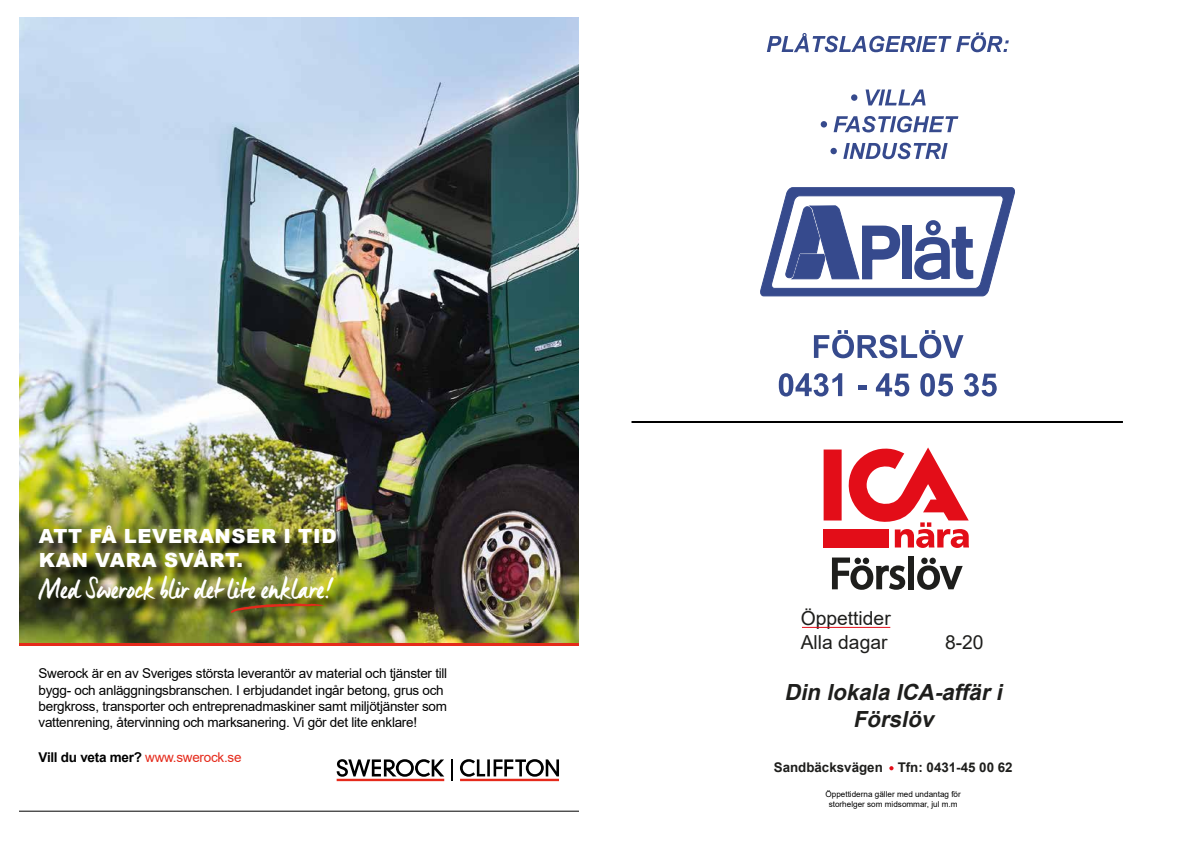
<style>
.page{position:relative;width:1191px;height:842px;background:#fff}
.page>*{position:absolute;margin:0;border:0;box-sizing:border-box;transform-origin:0 0}
.t1{font:28.2px "Manus";color:#fff}
.t2{font:italic 700 22.2px/26.7px "Arial";color:#1e1e1c;text-align:center}
.t3{font:900 19.5px/23.4px "Arial";letter-spacing:.035em;color:#fff}
.t4{font:19.3px/23.1px "Arial";color:#1e1e1c}
.t5{font:13.5px/16.2px "Arial";letter-spacing:-.02em;color:#000}
.t6{font:700 13.5px "Arial";letter-spacing:-.02em;color:#000}
.t7{font:700 13.3px "Arial";color:#1e1e1c}
.t8{font:8.1px/9.8px "Arial";color:#000;text-align:center}
.s1{font-weight:400;color:#e52a1b}
</style>
<div class="page">
<img style="left:19px;top:17px;width:559px;height:794px">
<svg style="left:767px;top:32px;width:241px;height:20px"></svg>
<svg style="left:851px;top:94px;width:6px;height:7px"></svg>
<svg style="left:865px;top:90px;width:60px;height:15px"></svg>
<svg style="left:820px;top:121px;width:7px;height:7px"></svg>
<svg style="left:833px;top:116px;width:125px;height:16px"></svg>
<svg style="left:830px;top:148px;width:7px;height:6px"></svg>
<svg style="left:843px;top:143px;width:104px;height:16px"></svg>
<svg style="left:814px;top:330px;width:149px;height:28px"></svg>
<svg style="left:778px;top:373px;width:64px;height:23px"></svg>
<svg style="left:858px;top:386px;width:8px;height:4px"></svg>
<svg style="left:876px;top:373px;width:33px;height:23px"></svg>
<svg style="left:920px;top:373px;width:33px;height:23px"></svg>
<svg style="left:964px;top:373px;width:32px;height:23px"></svg>
<svg style="left:760px;top:187px;width:255px;height:109px"></svg>
<hr style="left:631px;top:421px;width:492px;height:2px;background:#000">
<div style="left:823px;top:529px;width:66px;height:18px;background:#e30d18"></div>
<svg style="left:846px;top:447px;width:123px;height:101px"></svg>
<div style="left:823px;top:449px;width:18px;height:71px;background:#e30d18"></div>
<hr style="left:802px;top:627px;width:88px;height:1px;background:#e30d18">
<svg style="left:889px;top:766px;width:4px;height:4px"></svg>
<svg style="left:832px;top:557px;width:73px;height:33px"></svg>
<div style="left:908px;top:556px;width:6px;height:33px;background:#1e1e1c"></div>
<svg style="left:917px;top:558px;width:45px;height:32px"></svg>
<h3 class="t3" style="left:39px;top:524px;width:299px">ATT FÅ LEVERANSER I TID<br>KAN VARA SVÅRT.</h3>
<h1 class="t1" style="left:39px;top:572px;width:294px">Med Swerock blir det lite enklare!</h1>
<p class="t5" style="left:39px;top:665px;width:410px">Swerock är en av Sveriges största leverantör av material och tjänster till bygg- och anläggningsbranschen. I erbjudandet ingår betong, grus och bergkross, transporter och entreprenadmaskiner samt miljötjänster som vattenrening, återvinning och marksanering. Vi gör det lite enklare!</p>
<p class="t6" style="left:39px;top:748px;width:204px">Vill du veta mer? <span class="s1">www.swerock.se</span></p>
<h3 class="t4" style="left:800px;top:607px;width:92px">Öppettider<br>Alla dagar</h3>
<h3 class="t4" style="left:945px;top:630px;width:40px">8-20</h3>
<h2 class="t2" style="left:784px;top:679px;width:225px">Din lokala ICA-affäri<br>Förslöv</h2>
<p class="t7" style="left:773px;top:758px;width:240px">Sandbäcksvägen Tfn: 0431-45 00 62</p>
<p class="t8" style="left:825px;top:790px;width:137px">Öppettiderna gäller med undantag för storhelger som midsommar, jul m.m</p>
</div>
